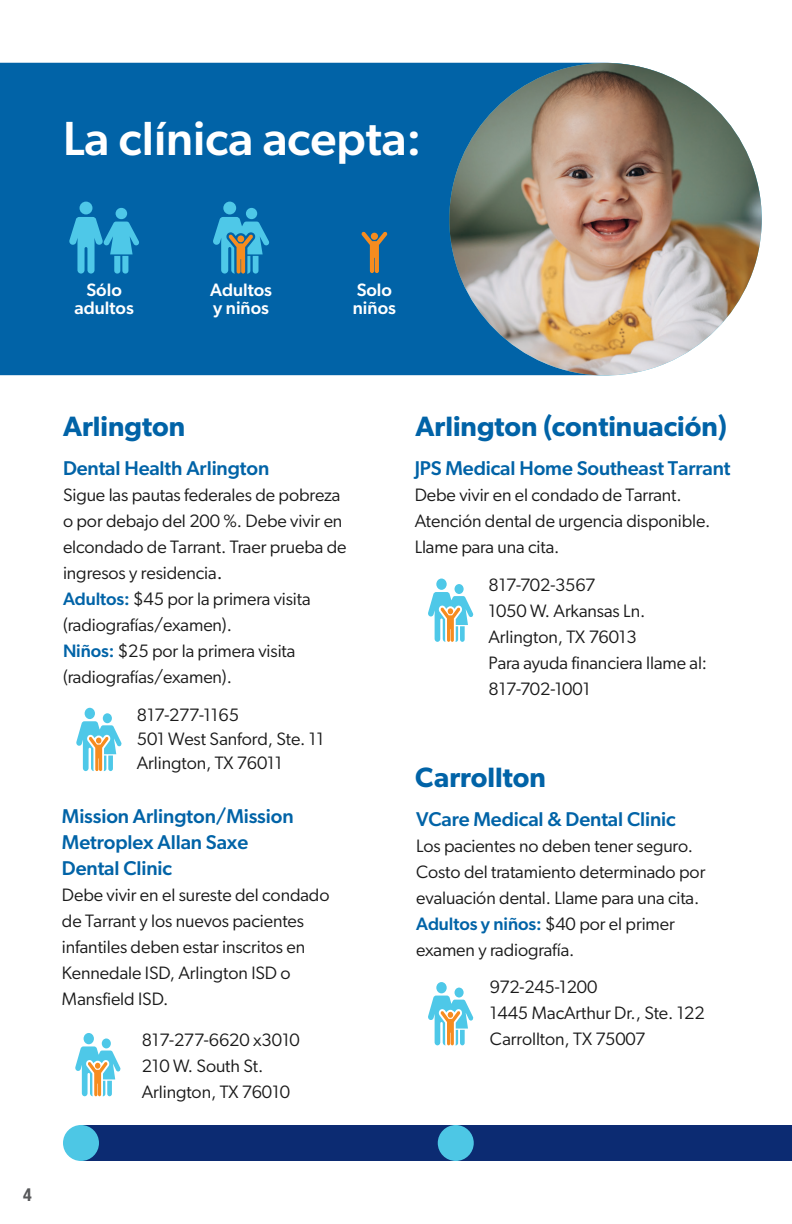
<style>
.page{position:relative;width:792px;height:1224px;background:#fff}
.page>*{position:absolute;margin:0;border:0;box-sizing:border-box;transform-origin:0 0}
.t1{font:500 48px "Gibson";color:#fff}
.City_green{font:600 28px "Gibson";color:#0163a7}
.Cond_blue_left{font:500 20px "Gibson";letter-spacing:-.005em;color:#0163a7}
.Cond_blue_left-2{font:18px/26px "Gibson";letter-spacing:-.005em;color:#1a1a1a}
.Cond_blue_right{font:18px/26px "Gibson";letter-spacing:-.005em;color:#1a1a1a}
.Cond_blue{font:500 18px/18px "Gibson";color:#fff}
.Cond_blue_left-3{font:500 18px "Gibson";letter-spacing:-.005em;color:#0163a7}
.t2{font:700 condensed 18px "Helvetica Neue";color:#57585a}
.s1{font-size:20px}
.s2{font-weight:500;color:#0163a7}
.s3{font-weight:400;color:#1a1a1a}
</style>
<div class="page">
<div style="left:0;top:63px;width:760px;height:312px;background:#0163a7"></div>
<img style="left:449px;top:63px;width:313px;height:312px;border-radius:156px">
<div style="left:82px;top:1125px;width:710px;height:36px;background:#0c2b72"></div>
<div style="left:63px;top:1125px;width:36px;height:36px;background:#4dc7e5;border-radius:50%"></div>
<div style="left:438px;top:1125px;width:36px;height:36px;background:#4dc7e5;border-radius:50%"></div>
<svg style="left:213px;top:202px;width:57px;height:72px;background:#3790b5"></svg>
<svg style="left:361px;top:232px;width:27px;height:41px"></svg>
<svg style="left:69px;top:202px;width:70px;height:72px;background:#2492c5"></svg>
<svg style="left:76px;top:708px;width:46px;height:63px"></svg>
<svg style="left:428px;top:579px;width:46px;height:63px"></svg>
<svg style="left:75px;top:1033px;width:46px;height:63px"></svg>
<svg style="left:428px;top:982px;width:46px;height:63px"></svg>
<p class="t1" style="left:63px;top:110px;width:360px">La clínica acepta:</p>
<p class="Cond_blue" style="left:75px;top:280px;width:61px;text-align:center">Sólo adultos</p>
<p class="Cond_blue" style="left:210px;top:280px;width:63px">Adultos y niños</p>
<p class="Cond_blue" style="left:357px;top:280px;width:37px">Solo</p>
<p class="Cond_blue" style="left:353px;top:298px;width:45px">niños</p>
<p class="City_green" style="left:63px;top:409px;width:124px">Arlington</p>
<p class="City_green" style="left:416px;top:409px;width:313px">Arlington (continuación)</p>
<p class="Cond_blue_left" style="left:63px;top:457px;width:208px">Dental Health Arlington</p>
<p class="Cond_blue_left-2" style="left:63px;top:482px;width:285px">Sigue las pautas federales de pobreza o por debajo del 200 %. Debe vivir en elcondado de Tarrant. Traer prueba de ingresos y residencia<span class="s1">.</span></p>
<p class="Cond_blue_left-2" style="left:63px;top:586px;width:249px"><span class="s2">Adultos:</span> $45 por la primera visita</p>
<p class="Cond_blue_left-2" style="left:63px;top:612px;width:170px">(radiografías/examen).</p>
<p class="Cond_blue_left-2" style="left:63px;top:638px;width:234px"><span class="s2">Niños:</span> $25 por la primera visita</p>
<p class="Cond_blue_left-2" style="left:63px;top:664px;width:170px">(radiografías/examen).</p>
<p class="Cond_blue_right" style="left:137px;top:702px;width:104px">817-277-1165</p>
<p class="Cond_blue_right" style="left:137px;top:727px;width:189px;line-height:24px">501 West Sanford, Ste. 11<br>Arlington, TX 76011</p>
<p class="Cond_blue_left" style="left:62px;top:804px;width:233px">Mission Arlington/Mission</p>
<p class="Cond_blue_left" style="left:62px;top:830px;width:188px">Metroplex Allan Saxe</p>
<p class="Cond_blue_left" style="left:62px;top:856px;width:112px">Dental Clinic</p>
<p class="Cond_blue_left-2" style="left:62px;top:881px;width:269px">Debe vivir en el sureste del condado</p>
<p class="Cond_blue_left-2" style="left:62px;top:907px;width:244px">de Tarrant y los nuevos pacientes</p>
<p class="Cond_blue_left-2" style="left:62px;top:933px;width:245px">infantiles deben estar inscritos en</p>
<p class="Cond_blue_left-2" style="left:62px;top:959px;width:230px">Kennedale ISD, Arlington ISD o</p>
<p class="Cond_blue_left-2" style="left:62px;top:985px;width:108px">Mansfield ISD.</p>
<p class="Cond_blue_right" style="left:142px;top:1027px;width:160px">817-277-6620 x3010</p>
<p class="Cond_blue_right" style="left:142px;top:1053px;width:123px">210 W. South St.</p>
<p class="Cond_blue_right" style="left:142px;top:1079px;width:150px">Arlington, TX 76010</p>
<p class="Cond_blue_left" style="left:415px;top:457px;width:317px">JPS Medical Home Southeast Tarrant</p>
<p class="Cond_blue_left-2" style="left:415px;top:482px;width:297px">Debe vivir en el condado de Tarrant.<br>Atención dental de urgencia disponible.<br>Llame para una cita.</p>
<p class="Cond_blue_right" style="left:489px;top:572px;width:109px">817-702-3567</p>
<p class="Cond_blue_right" style="left:489px;top:598px;width:158px">1050 W. Arkansas Ln.</p>
<p class="Cond_blue_right" style="left:489px;top:624px;width:150px">Arlington, TX 76013</p>
<p class="Cond_blue_right" style="left:489px;top:650px;width:220px">Para ayuda financiera llame al:<br>817-702-1001</p>
<p class="City_green" style="left:415px;top:760px;width:132px">Carrollton</p>
<p class="Cond_blue_left" style="left:416px;top:808px;width:261px">VCare Medical &amp; Dental Clinic</p>
<p class="Cond_blue_left-2" style="left:416px;top:833px;width:291px">Los pacientes no deben tener seguro.<br>Costo del tratamiento determinado por evaluación dental. Llame para una cita.</p>
<p class="Cond_blue_left-3" style="left:416px;top:913px;width:260px">Adultos y niños: <span class="s3">$40 por el primer</span></p>
<p class="Cond_blue_left-2" style="left:416px;top:937px;width:160px">examen y radiografía.</p>
<p class="Cond_blue_right" style="left:490px;top:974px;width:109px">972-245-1200</p>
<p class="Cond_blue_right" style="left:490px;top:1000px;width:216px">1445 MacArthur Dr., Ste. 122</p>
<p class="Cond_blue_right" style="left:490px;top:1026px;width:157px">Carrollton, TX 75007</p>
<p class="t2" style="left:23px;top:1180px;width:10px">4</p>
</div>
